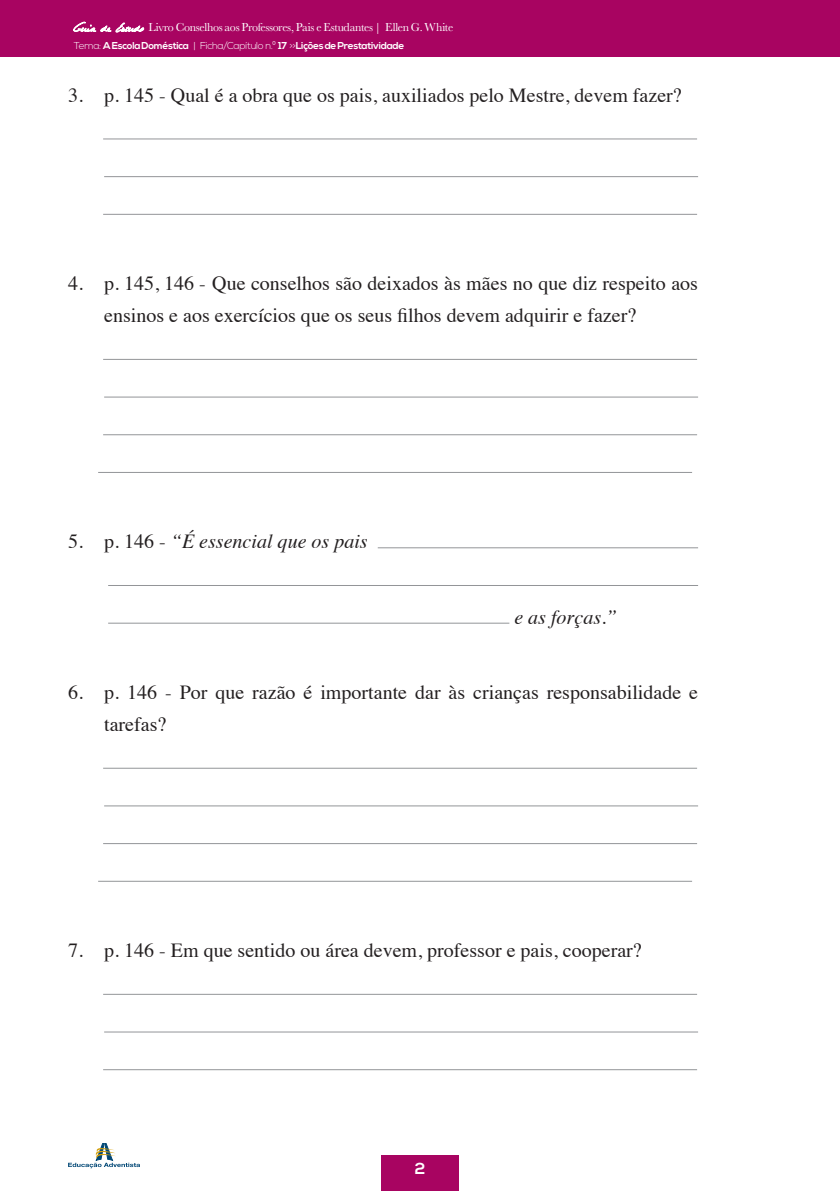
<style>
.page{position:relative;width:840px;height:1191px;background:#fff}
.page>*{position:absolute;margin:0;border:0;box-sizing:border-box;transform-origin:0 0}
.t1{font:20px/32px "Times";color:#231f20}
.List_Paragraph{font:italic 20px "Times";color:#231f20}
.t2{font:700 16px "Nexa";color:#fff}
.t3{font:12px "Baskerville";letter-spacing:-.025em;color:#fff}
.t4{font:700 10px "Nexa";letter-spacing:-.025em;color:#fff}
.s1{font-family:"Celine Dion Handwriting"}
.s2{font-weight:300}
.s3{font-style:normal}
</style>
<div class="page">
<div style="left:381px;top:1155px;width:77px;height:36px;background:#a80461"></div>
<div style="left:0;top:0;width:839px;height:57px;background:#a80461"></div>
<svg style="left:73px;top:21px;width:72px;height:12px"></svg>
<svg style="left:68px;top:1143px;width:72px;height:25px"></svg>
<hr style="left:103px;top:138px;width:593px;height:1px;background:#939598">
<hr style="left:104px;top:176px;width:593px;height:1px;background:#939598">
<hr style="left:103px;top:214px;width:593px;height:1px;background:#939598">
<hr style="left:103px;top:359px;width:593px;height:1px;background:#939598">
<hr style="left:104px;top:396px;width:593px;height:1px;background:#939598">
<hr style="left:103px;top:434px;width:593px;height:1px;background:#939598">
<hr style="left:98px;top:472px;width:593px;height:1px;background:#939598">
<hr style="left:377px;top:547px;width:320px;height:1px;background:#939598">
<hr style="left:108px;top:585px;width:589px;height:1px;background:#939598">
<hr style="left:108px;top:622px;width:401px;height:1px;background:#939598">
<hr style="left:103px;top:767px;width:593px;height:1px;background:#939598">
<hr style="left:104px;top:805px;width:593px;height:1px;background:#939598">
<hr style="left:103px;top:843px;width:593px;height:1px;background:#939598">
<hr style="left:98px;top:880px;width:593px;height:1px;background:#939598">
<hr style="left:103px;top:993px;width:593px;height:1px;background:#939598">
<hr style="left:104px;top:1031px;width:593px;height:1px;background:#939598">
<hr style="left:103px;top:1069px;width:593px;height:1px;background:#939598">
<p class="t3" style="left:74px;top:20px;width:381px"><span class="s1">Guia de Estudo</span> Livro Conselhos aos Professores, Pais e Estudantes | Ellen G. White</p>
<p class="t4" style="left:74px;top:40px;width:332px"><span class="s2">Tema:</span> A Escola Doméstica <span class="s2">| Ficha/Capítulo n.º</span> 17 <span class="s2">&gt;&gt;</span>Lições de Prestatividade</p>
<p class="t1" style="left:68px;top:77px;width:615px">3. p. 145 - Qual é a obra que os pais, auxiliados pelo Mestre, devem fazer?</p>
<p class="t1" style="left:104px;top:266px;width:595px;text-indent:-36px">4. p. 145, 146 - Que conselhos são deixados às mães no que diz respeito aos ensinos e aos exercícios que os seus filhos devem adquirir e fazer?</p>
<p class="List_Paragraph" style="left:68px;top:524px;width:301px"><span class="s3">5. p. 146 -</span> “É essencial que os pais</p>
<p class="List_Paragraph" style="left:514px;top:599px;width:104px">e as forças.”</p>
<p class="t1" style="left:104px;top:674px;width:595px;text-indent:-36px">6. p. 146 - Por que razão é importante dar às crianças responsabilidade e tarefas?</p>
<p class="t1" style="left:68px;top:932px;width:575px">7. p. 146 - Em que sentido ou área devem, professor e pais, cooperar?</p>
<p class="t2" style="left:414px;top:1159px;width:12px">2</p>
</div>
